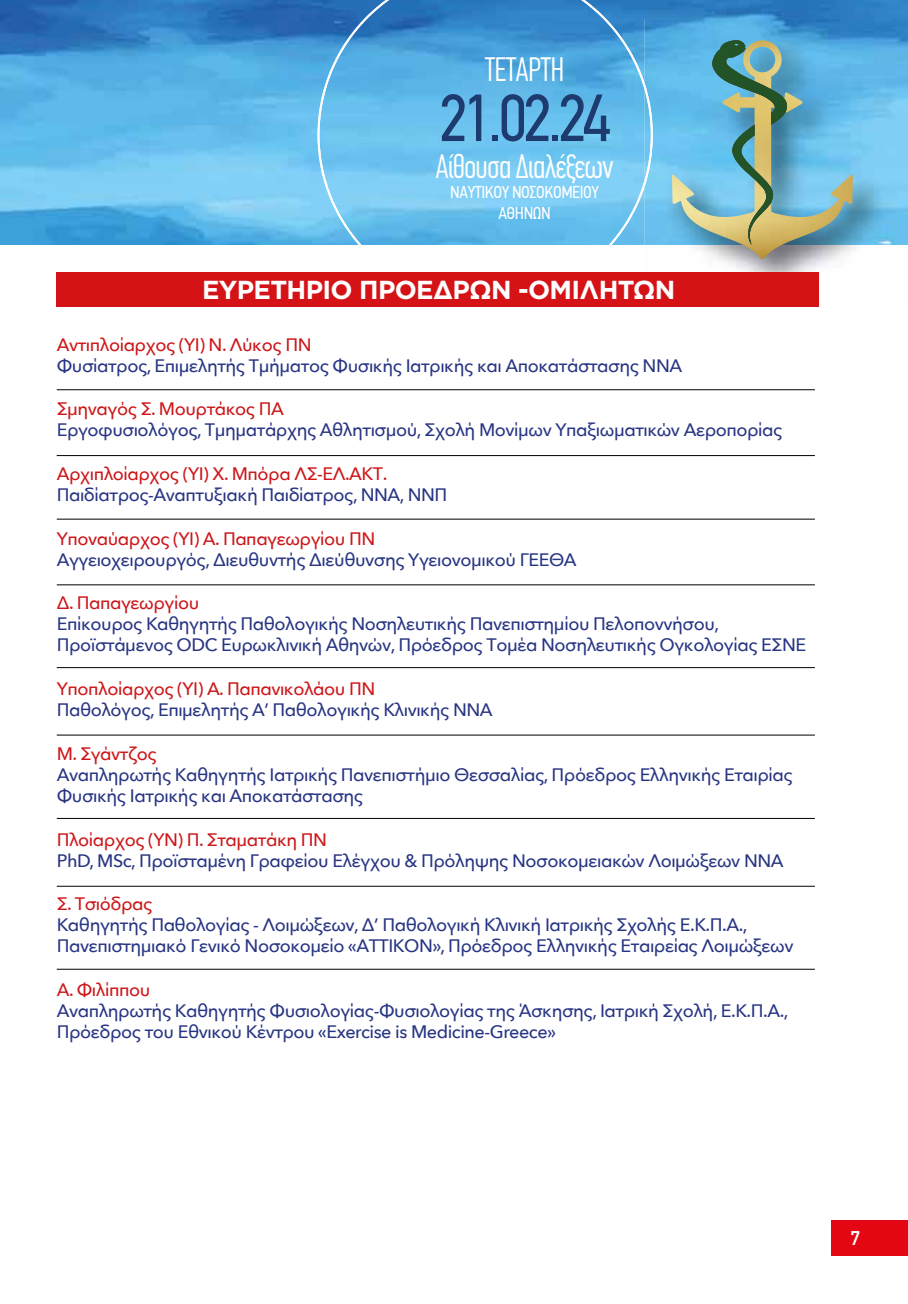
<style>
.page{position:relative;width:908px;height:1304px;background:#fff}
.page>*{position:absolute;margin:0;border:0;box-sizing:border-box;transform-origin:0 0}
.t1{font:66.8px "PF Din Text Condensed";color:#1d3b6e}
.t2{font:300 34px "PF Din Text Compressed";letter-spacing:-.025em;color:#fff}
.t3{font:700 26px "Gotham Greek";letter-spacing:-.025em;color:#fff}
.t4{font:500 20px "PF Din Text";color:#fff}
.t5{font:500 18px/21px "Avenir Next";letter-spacing:-.025em;color:#283583}
.t6{font:500 18px "Avenir Next";letter-spacing:-.025em;color:#cd171a}
.t7{font:17.4px/20.8px "PF Din Text Condensed";letter-spacing:-.025em;color:#fff;text-align:center}
</style>
<div class="page">
<img style="left:0;top:0;width:907px;height:245px">
<svg style="left:317px;top:0;width:335px;height:273px;background:#6fbae6"></svg>
<img style="left:644px;top:19px;width:263px;height:285px">
<img style="left:644px;top:83px;width:8px;height:103px">
<svg style="left:671px;top:40px;width:181px;height:219px;background:#79b1bd"></svg>
<div style="left:831px;top:1220px;width:76px;height:36px;background:#e30613"></div>
<div style="left:57px;top:273px;width:761px;height:34px;background:#d51317"></div>
<hr style="left:57px;top:886px;width:757px;height:1px;background:#000">
<hr style="left:57px;top:969px;width:757px;height:1px;background:#000">
<hr style="left:57px;top:818px;width:757px;height:1px;background:#000">
<hr style="left:57px;top:735px;width:757px;height:1px;background:#000">
<hr style="left:57px;top:667px;width:757px;height:1px;background:#000">
<hr style="left:57px;top:584px;width:757px;height:1px;background:#000">
<hr style="left:57px;top:519px;width:757px;height:1px;background:#000">
<hr style="left:57px;top:455px;width:757px;height:1px;background:#000">
<hr style="left:57px;top:389px;width:757px;height:1px;background:#000">
<h2 class="t2" style="left:484px;top:50px;width:81px">ΤΕΤΑΡΤΗ</h2>
<h1 class="t1" style="left:439px;top:80px;width:173px">21.02.24</h1>
<h2 class="t2" style="left:435px;top:147px;width:180px">Αίθουσα ∆ιαλέξεων</h2>
<p class="t7" style="left:450px;top:182px;width:150px">ΝΑΥΤΙΚΟΥ ΝΟΣΟΚΟΜΕΙΟΥ<br>ΑΘΗΝΩΝ</p>
<h3 class="t3" style="left:202px;top:275px;width:474px">ΕΥΡΕΤΗΡΙΟ ΠΡΟΕΔΡΩΝ -ΟΜΙΛΗΤΩΝ</h3>
<p class="t6" style="left:57px;top:329px;width:256px">Αντιπλοίαρχος (ΥΙ) Ν. Λύκος ΠΝ</p>
<p class="t5" style="left:57px;top:354px;width:626px">Φυσίατρος, Επιμελητής Τμήματος Φυσικής Ιατρικής και Αποκατάστασης ΝΝΑ</p>
<p class="t6" style="left:57px;top:394px;width:228px">Σμηναγός Σ. Μουρτάκος ΠΑ</p>
<p class="t5" style="left:57px;top:419px;width:727px">Εργοφυσιολόγος, Τμηματάρχης Αθλητισμού, Σχολή Μονίμων Υπαξιωματικών Αεροπορίας</p>
<p class="t6" style="left:57px;top:458px;width:332px">Αρχιπλοίαρχος (ΥΙ) Χ. Μπόρα ΛΣ-ΕΛ.ΑΚΤ.</p>
<p class="t5" style="left:57px;top:484px;width:392px">Παιδίατρος-Αναπτυξιακή Παιδίατρος, ΝΝΑ, ΝΝΠ</p>
<p class="t6" style="left:57px;top:523px;width:320px">Υποναύαρχος (ΥΙ) Α. Παπαγεωργίου ΠΝ</p>
<p class="t5" style="left:57px;top:548px;width:521px">Αγγειοχειρουργός, Διευθυντής Διεύθυνσης Υγειονομικού ΓΕΕΘΑ</p>
<p class="t6" style="left:57px;top:588px;width:144px">Δ. Παπαγεωργίου</p>
<p class="t5" style="left:57px;top:613px;width:750px">Επίκουρος Καθηγητής Παθολογικής Νοσηλευτικής Πανεπιστημίου Πελοποννήσου,<br>Προϊστάμενος ΟDC Ευρωκλινική Αθηνών, Πρόεδρος Τομέα Νοσηλευτικής Ογκολογίας ΕΣΝΕ</p>
<p class="t6" style="left:57px;top:674px;width:320px">Υποπλοίαρχος (ΥΙ) Α. Παπανικολάου ΠΝ</p>
<p class="t5" style="left:57px;top:699px;width:437px">Παθολόγος, Επιμελητής Α’ Παθολογικής Κλινικής ΝΝΑ</p>
<p class="t6" style="left:57px;top:738px;width:102px">Μ. Σγάντζος</p>
<p class="t5" style="left:57px;top:763px;width:737px">Αναπληρωτής Καθηγητής Ιατρικής Πανεπιστήμιο Θεσσαλίας, Πρόεδρος Ελληνικής Εταιρίας<br>Φυσικής Ιατρικής και Αποκατάστασης</p>
<p class="t6" style="left:57px;top:824px;width:272px">Πλοίαρχος (ΥΝ) Π. Σταματάκη ΠΝ</p>
<p class="t5" style="left:57px;top:849px;width:728px">PhD, MSc, Προϊσταμένη Γραφείου Ελέγχου &amp; Πρόληψης Νοσοκομειακών Λοιμώξεων ΝΝΑ</p>
<p class="t6" style="left:57px;top:889px;width:97px">Σ. Τσιόδρας</p>
<p class="t5" style="left:57px;top:914px;width:738px">Καθηγητής Παθολογίας - Λοιμώξεων, Δ’ Παθολογική Κλινική Ιατρικής Σχολής Ε.Κ.Π.Α.,<br>Πανεπιστημιακό Γενικό Νοσοκομείο «ΑΤΤΙΚΟΝ», Πρόεδρος Ελληνικής Εταιρείας Λοιμώξεων</p>
<p class="t6" style="left:57px;top:974px;width:95px">Α. Φιλίππου</p>
<p class="t5" style="left:57px;top:1000px;width:733px">Αναπληρωτής Καθηγητής Φυσιολογίας-Φυσιολογίας της Άσκησης, Ιατρική Σχολή, Ε.Κ.Π.Α.,<br>Πρόεδρος του Εθνικού Κέντρου «Exercise is Medicine-Greece»</p>
<p class="t4" style="left:850px;top:1227px;width:11px">7</p>
</div>
